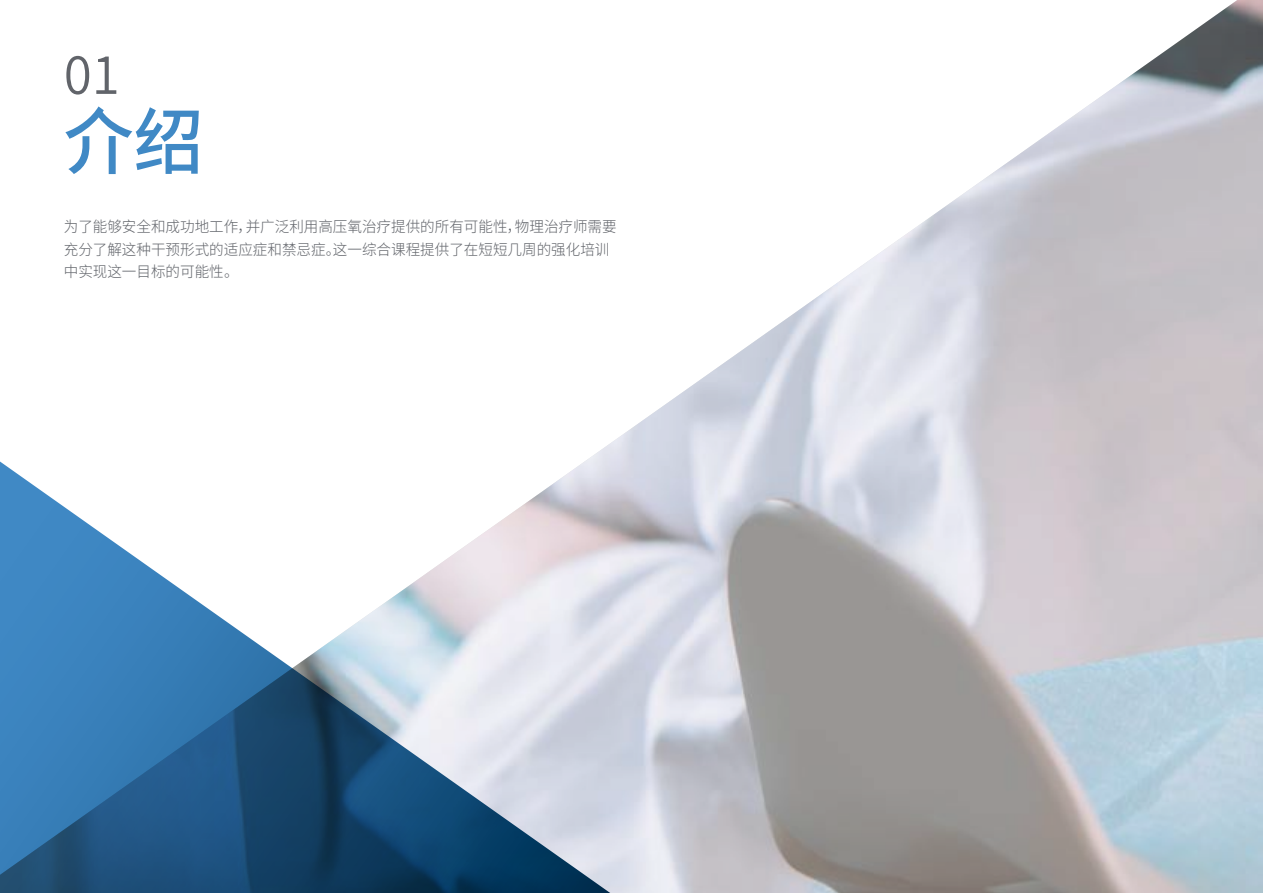
<style>
.page{position:relative;width:1263px;height:893px;background:#fff}
.page>*{position:absolute;margin:0;border:0;box-sizing:border-box;transform-origin:0 0}
.t1{font:500 72px "Source Han Sans CN";color:#4089c5}
.t2{font:52.5px "Source Han Sans CN";color:#61646a}
.t3{font:300 15px/22.5px "Source Han Sans CN";color:#61646a}
</style>
<div class="page">
<img style="left:607px;top:0;width:656px;height:893px">
<svg style="left:0;top:446px;width:640px;height:447px"></svg>
<h2 class="t2" style="left:64px;top:45px;width:57px">01</h2>
<h1 class="t1" style="left:64px;top:101px;width:141px">介绍</h1>
<p class="t3" style="left:64px;top:216px;width:554px">为了能够安全和成功地工作，并广泛利用高压氧治疗提供的所有可能性，物理治疗师需要充分了解这种干预形式的适应症和禁忌症。这一综合课程提供了在短短几周的强化培训中实现这一目标的可能性。</p>
</div>
